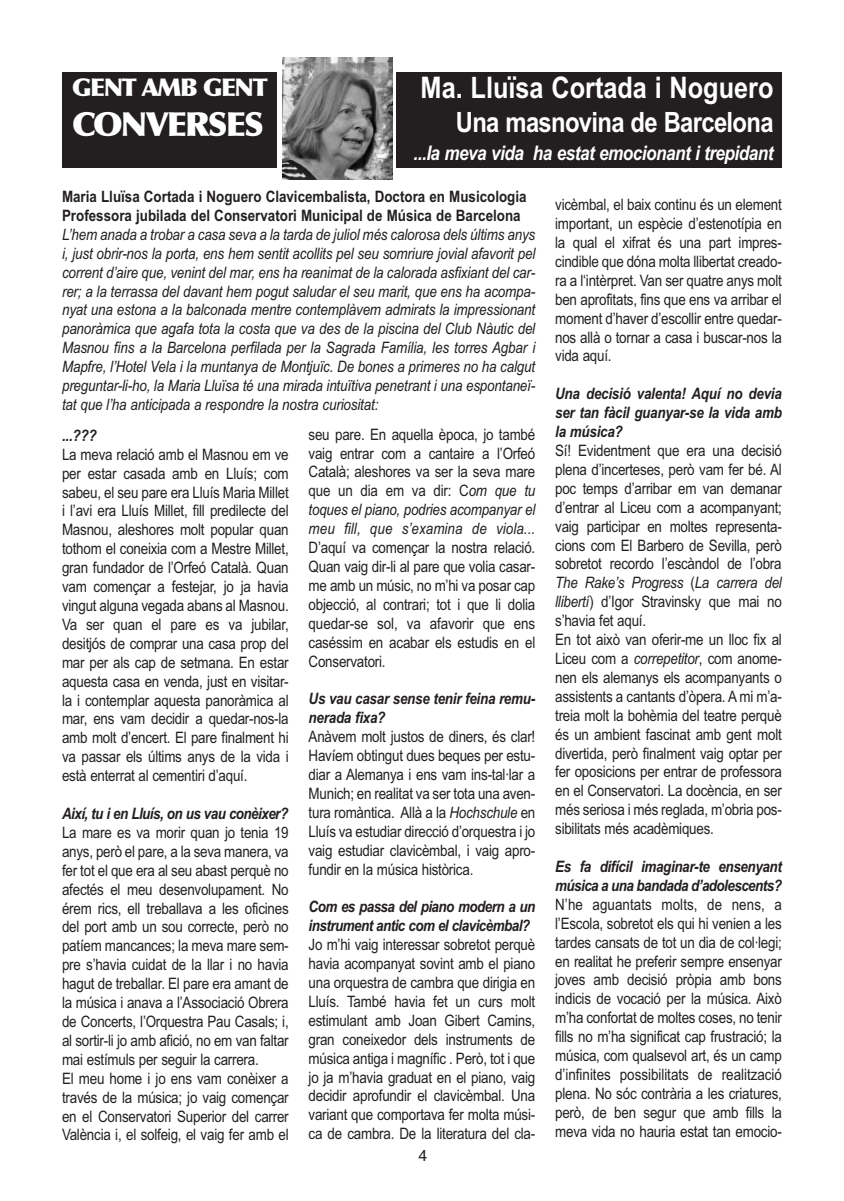
<style>
.page{position:relative;width:844px;height:1201px;background:#fff}
.page>*{position:absolute;margin:0;border:0;box-sizing:border-box;transform-origin:0 0}
.t1{font:900 33.25px "Optima";letter-spacing:-.06em;color:#fff}
.t2{font:700 29.75px "Arial";color:#fff;scale:.85 1}
.t3{font:700 28px "Arial";letter-spacing:-.03em;color:#fff;scale:.85 1}
.t4{font:900 24.5px "Optima";letter-spacing:-.06em;color:#fff}
.t5{font:italic 700 20.12px "Arial";letter-spacing:-.03em;color:#fff;scale:.85 1}
.t6{font:15.75px/18.9px "Arial";letter-spacing:-.015em;color:#231f20;text-align:justify;scale:.85 1}
.t7{font:italic 15.75px/18.9px "Arial";letter-spacing:-.01em;color:#231f20;text-align:justify;scale:.85 1}
.t8{font:italic 700 15.75px/18.9px "Arial";letter-spacing:-.025em;color:#231f20;scale:.85 1}
.t9{font:700 15.75px/18.9px "Arial";color:#231f20;scale:.85 1}
.t10{font:15.75px "Helvetica";color:#231f20}
.s1{font-style:italic}
</style>
<div class="page">
<div style="left:62px;top:72px;width:719px;height:96px;background:#231f20"></div>
<div style="left:277px;top:58px;width:119px;height:121px;background:linear-gradient(to bottom,#fff,#fff)"></div>
<img style="left:283px;top:58px;width:109px;height:121px">
<h3 class="t4" style="left:72px;top:77px;width:197px">GENT AMB GENT</h3>
<h1 class="t1" style="left:72px;top:111px;width:193px">CONVERSES</h1>
<h2 class="t2" style="left:420px;top:76px;width:416px">Ma. Lluïsa Cortada i Noguero</h2>
<h3 class="t3" style="left:456px;top:112px;width:375px">Una masnovina de Barcelona</h3>
<p class="t5" style="left:413px;top:145px;width:425px">...la meva vida ha estat emocionant i trepidant</p>
<p class="t9" style="left:62px;top:188px;width:548px">Maria Lluïsa Cortada i Noguero Clavicembalista, Doctora en Musicologia<br>Professora jubilada del Conservatori Municipal de Música de Barcelona</p>
<p class="t7" style="left:62px;top:226px;width:558px">L’hem anada a trobar a casa seva a la tarda de juliol més calorosa dels últims anys i, just obrir-nos la porta, ens hem sentit acollits pel seu somriure jovial afavorit pel corrent d’aire que, venint del mar, ens ha reanimat de la calorada asfixiant del car&shy;rer; a la terrassa del davant hem pogut saludar el seu marit, que ens ha acompa&shy;nyat una estona a la balconada mentre contemplàvem admirats la impressionant panoràmica que agafa tota la costa que va des de la piscina del Club Nàutic del Masnou fins a la Barcelona perfilada per la Sagrada Família, les torres Agbar i Mapfre, l’Hotel Vela i la muntanya de Montjuïc. De bones a primeres no ha calgut preguntar-li-ho, la Maria Lluïsa té una mirada intuïtiva penetrant i una espontaneï&shy;tat que l’ha anticipada a respondre la nostra curiositat:</p>
<p class="t8" style="left:62px;top:427px;width:42px">...???</p>
<p class="t6" style="left:62px;top:446px;width:268px">La meva relació amb el Masnou em ve per estar casada amb en Lluís; com sabeu, el seu pare era Lluís Maria Millet i l’avi era Lluís Millet, fill predilecte del Masnou, aleshores molt popular quan tothom el coneixia com a Mestre Millet, gran fundador de l’Orfeó Català. Quan vam començar a festejar, jo ja havia vingut alguna vegada abans al Masnou.<br>Va ser quan el pare es va jubilar, desitjós de comprar una casa prop del mar per als cap de setmana. En estar aquesta casa en venda, just en visitar&shy;la i contemplar aquesta panoràmica al mar, ens vam decidir a quedar-nos-la amb molt d’encert. El pare finalment hi va passar els últims anys de la vida i està enterrat al cementiri d’aquí.</p>
<p class="t8" style="left:62px;top:805px;width:267px">Així, tu i en Lluís, on us vau conèixer?</p>
<p class="t6" style="left:62px;top:824px;width:268px;text-align:left">La mare es va morir quan jo tenia 19 anys, però el pare, a la seva manera, va fer tot el que era al seu abast perquè no afectés el meu desenvolupament. No érem rics, ell treballava a les oficines del port amb un sou correcte, però no patíem mancances; la meva mare sem&shy;pre s’havia cuidat de la llar i no havia hagut de treballar. El pare era amant de la música i anava a l’Associació Obrera de Concerts, l’Orquestra Pau Casals; i, al sortir-li jo amb afició, no em van faltar mai estímuls per seguir la carrera.<br>El meu home i jo ens vam conèixer a través de la música; jo vaig començar en el Conservatori Superior del carrer València i, el solfeig, el vaig fer amb el</p>
<p class="t6" style="left:308px;top:426px;width:268px">seu pare. En aquella època, jo també vaig entrar com a cantaire a l’Orfeó Català; aleshores va ser la seva mare que un dia em va dir: C<span class="s1">om que tu toques el piano, podries acompanyar el meu fill, que s’examina de viola...</span></p>
<p class="t6" style="left:308px;top:539px;width:268px">D’aquí va començar la nostra relació.<br>Quan vaig dir-li al pare que volia casar&shy;me amb un músic, no m’hi va posar cap objecció, al contrari; tot i que li dolia quedar-se sol, va afavorir que ens caséssim en acabar els estudis en el Conservatori.</p>
<p class="t8" style="left:308px;top:691px;width:268px">Us vau casar sense tenir feina remu&shy;nerada fixa?</p>
<p class="t6" style="left:308px;top:728px;width:268px">Anàvem molt justos de diners, és clar!<br>Havíem obtingut dues beques per estu&shy;diar a Alemanya i ens vam ins-tal·lar a Munich; en realitat va ser tota una aven&shy;tura romàntica. Allà a la <span class="s1">Hochschule</span> en Lluís va estudiar direcció d’orquestra i jo vaig estudiar clavicèmbal, i vaig apro&shy;fundir en la música històrica.</p>
<p class="t8" style="left:308px;top:898px;width:268px">Com es passa del piano modern a un instrument antic com el clavicèmbal?</p>
<p class="t6" style="left:308px;top:936px;width:268px">Jo m’hi vaig interessar sobretot perquè havia acompanyat sovint amb el piano una orquestra de cambra que dirigia en Lluís. També havia fet un curs molt estimulant amb Joan Gibert Camins, gran coneixedor dels instruments de música antiga i magnífic . Però, tot i que jo ja m’havia graduat en el piano, vaig decidir aprofundir el clavicèmbal. Una variant que comportava fer molta músi&shy;ca de cambra. De la literatura del cla-</p>
<p class="t10" style="left:418px;top:1149px;width:10px">4</p>
<p class="t6" style="left:555px;top:197px;width:268px">vicèmbal, el baix continu és un element important, un espècie d’estenotípia en la qual el xifrat és una part impres&shy;cindible que dóna molta llibertat creado&shy;ra a l‘intèrpret. Van ser quatre anys molt ben aprofitats, fins que ens va arribar el moment d’haver d’escollir entre quedar&shy;nos allà o tornar a casa i buscar-nos la vida aquí.</p>
<p class="t8" style="left:555px;top:386px;width:268px;text-align:justify">Una decisió valenta! Aquí no devia ser tan fàcil guanyar-se la vida amb la música?</p>
<p class="t6" style="left:555px;top:442px;width:268px;text-align:left">Sí! Evidentment que era una decisió plena d’incerteses, però vam fer bé. Al poc temps d’arribar em van demanar d’entrar al Liceu com a acompanyant; vaig participar en moltes representa&shy;cions com El Barbero de Sevilla, però sobretot recordo l’escàndol de l’obra <span class="s1">The Rake’s Progress</span> (<span class="s1">La carrera del llibertí</span>) d’Igor Stravinsky que mai no s’havia fet aquí.<br>En tot això van oferir-me un lloc fix al Liceu com a <span class="s1">correpetitor</span>, com anome&shy;nen els alemanys els acompanyants o assistents a cantants d’òpera. A mi m’a&shy;treia molt la bohèmia del teatre perquè és un ambient fascinat amb gent molt divertida, però finalment vaig optar per fer oposicions per entrar de professora en el Conservatori. La docència, en ser més seriosa i més reglada, m’obria pos&shy;sibilitats més acadèmiques.</p>
<p class="t8" style="left:555px;top:858px;width:268px">Es fa difícil imaginar-te ensenyant música a una bandada d’adolescents?</p>
<p class="t6" style="left:555px;top:896px;width:268px">N’he aguantats molts, de nens, a l’Escola, sobretot els qui hi venien a les tardes cansats de tot un dia de col·legi; en realitat he preferir sempre ensenyar joves amb decisió pròpia amb bons indicis de vocació per la música. Això m’ha confortat de moltes coses, no tenir fills no m’ha significat cap frustració; la música, com qualsevol art, és un camp d’infinites possibilitats de realització plena. No sóc contrària a les criatures, però, de ben segur que amb fills la meva vida no hauria estat tan emocio-</p>
</div>
